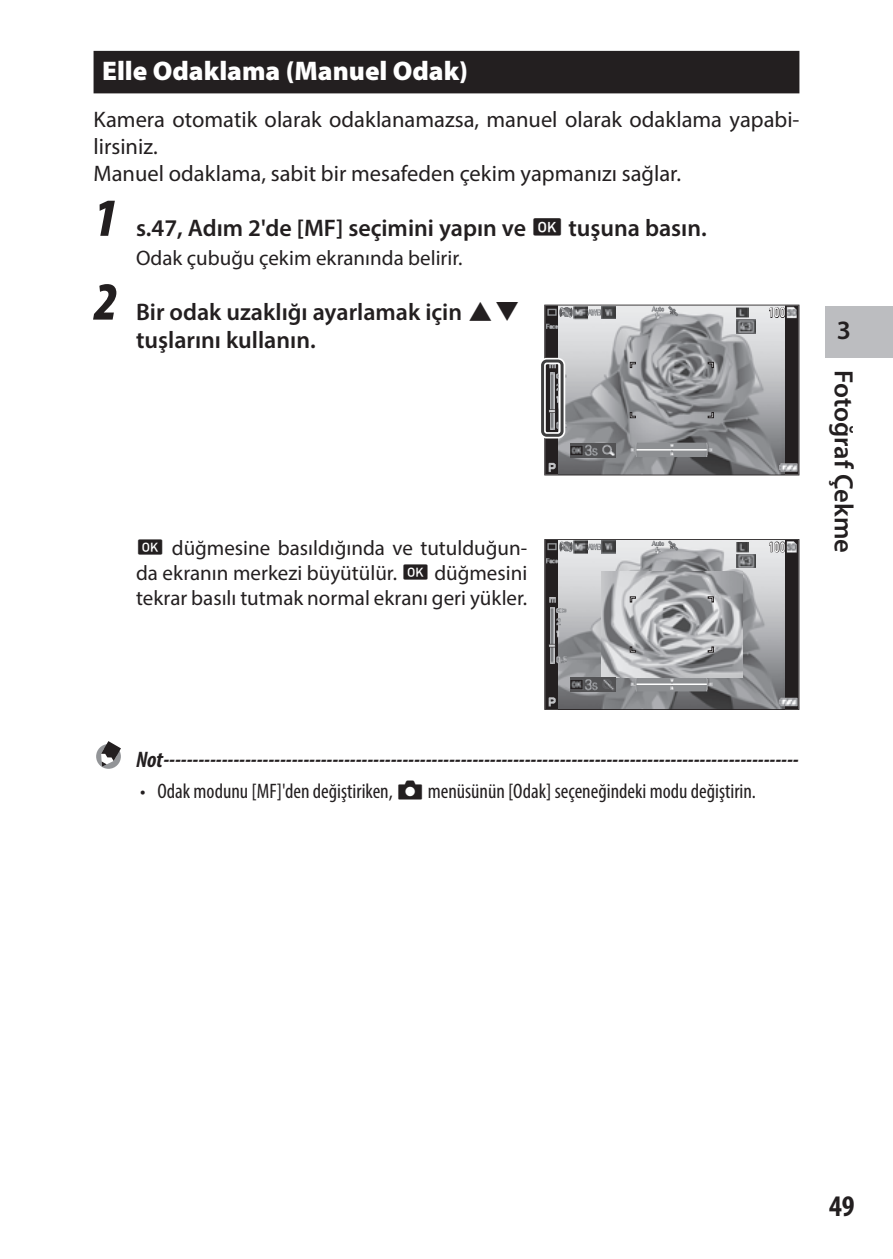
<style>
.page{position:relative;width:893px;height:1259px;background:#fff}
.page>*{position:absolute;margin:0;border:0;box-sizing:border-box;transform-origin:0 0}
.t1{font:italic 900 condensed 54px "Myriad Pro";color:#231f20}
.t2{font:700 condensed 30px "Myriad Pro";color:#231f20}
.t3{font:900 27px "Myriad Pro";color:#fff}
.t4{font:600 26.7px "Myriad Pro";color:#231f20}
.t5{font:600 24px/28.8px "Myriad Pro";color:#231f20}
.t6{font:22.5px/27px "Myriad Pro";color:#231f20}
.t7{font:italic 700 condensed 22.5px "Myriad Pro";color:#231f20}
.t8{font:21px/25.2px "Myriad Pro";color:#231f20;text-align:justify}
.t9{font:condensed 21px "Myriad Pro";color:#231f20}
.t10{font:500 14.1px "DIN Next W1 G";color:#fff;scale:.74 1}
.s1{font-family:"INGRI100";font-weight:400}
.s2{font-family:"INGRI100"}
.s3{font-family:"INGRI100";font-stretch:normal}
</style>
<div class="page">
<div style="left:825px;top:306px;width:68px;height:51px;background:#bcbdc0"></div>
<div style="left:94px;top:51px;width:705px;height:42px;background:#231f20"></div>
<div style="left:96px;top:744px;width:25px;height:25px;background:#939598;border-radius:50%"></div>
<svg style="left:101px;top:741px;width:20px;height:25px"></svg>
<svg style="left:544px;top:305px;width:255px;height:170px"></svg>
<div style="left:539px;top:358px;width:26px;height:80px;border:6px solid #fff;border-radius:4px"></div>
<div style="left:541px;top:359px;width:23px;height:78px;border:3px solid #3e3e3f;border-radius:4px"></div>
<svg style="left:544px;top:539px;width:255px;height:171px"></svg>
<p class="t3" style="left:102px;top:53px;width:368px">Elle Odaklama (Manuel Odak)</p>
<p class="t6" style="left:94px;top:106px;width:707px">Kamera otomatik olarak odaklanamazsa, manuel olarak odaklama yapabi&shy;lirsiniz.<br>Manuel odaklama, sabit bir mesafeden çekim yapmanızı sağlar.</p>
<h1 class="t1" style="left:94px;top:189px;width:26px">1</h1>
<p class="t5" style="left:136px;top:213px;width:572px">s.47, Adım 2'de [MF] seçimini yapın ve <span class="s1">e</span> tuşuna basın.</p>
<p class="t8" style="left:136px;top:245px;width:328px">Odak çubuğu çekim ekranında belirir.</p>
<h1 class="t1" style="left:94px;top:273px;width:26px">2</h1>
<p class="t5" style="left:136px;top:296px;width:386px">Bir odak uzaklığı ayarlamak için <span class="s1">ab </span>tuşlarını kullanın.</p>
<p class="t8" style="left:136px;top:534px;width:393px"><span class="s2">e</span> düğmesine basıldığında ve tutulduğun&shy;da ekranın merkezi büyütülür. <span class="s2">e</span> düğmesini tekrar basılı tutmak normal ekranı geri yükler.</p>
<p class="t10" style="left:768px;top:304px;width:25px">100</p>
<p class="t10" style="left:768px;top:539px;width:25px">100</p>
<p class="t4" style="left:837px;top:313px;width:16px">3</p>
<p class="t4" style="left:861px;top:370px;width:184px;rotate:90deg">Fotoğraf Çekme</p>
<p class="t7" style="left:136px;top:745px;width:664px">Not-------------------------------------------------------------------------------------------------------------</p>
<p class="t9" style="left:140px;top:778px;width:617px">• Odak modunu [MF]'den değiştiriken, <span class="s3">A</span> menüsünün [Odak] seçeneğindeki modu değiştirin.</p>
<h2 class="t2" style="left:829px;top:1187px;width:27px">49</h2>
</div>
